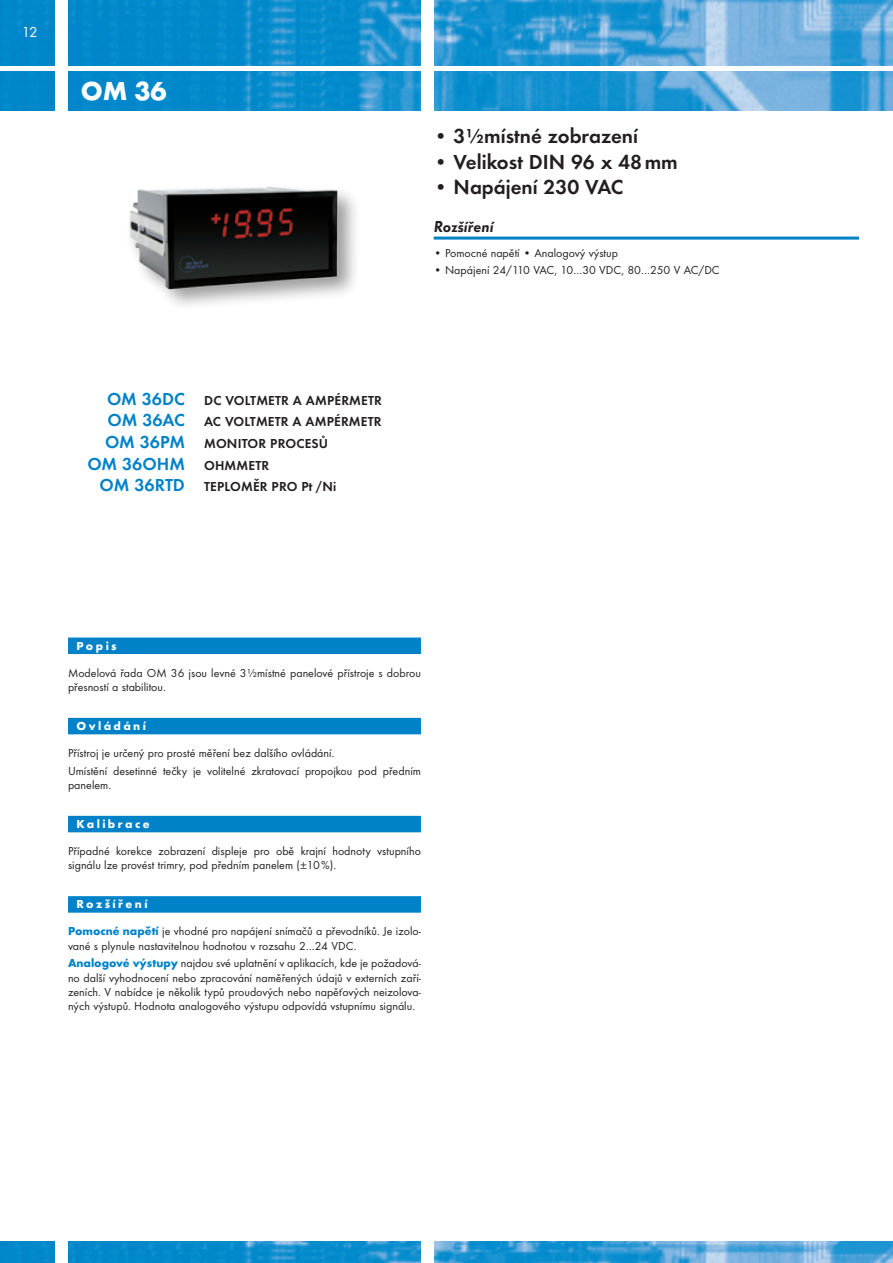
<style>
.page{position:relative;width:893px;height:1263px;background:#fff}
.page>*{position:absolute;margin:0;border:0;box-sizing:border-box;transform-origin:0 0}
.t1{font:700 27px "Futura TOT";color:#fff}
.t2{font:600 21px "Futura TOT";color:#231f20}
.Přehled_typů{font:600 18px "Futura TOT";color:#0082c8}
.t3{font:16.5px "Futura TOT Demi Obli";color:#231f20}
.t4{font:15px "Futura TOT";color:#fff}
.Přehled_typů-2{font:600 13.5px "Futura TOT";letter-spacing:.015em;color:#231f20}
.Odstavcový_text{font:12px/14.2px "Futura TOT";color:#231f20}
.Odstavcový_text_bez{font:12px/14.2px "Futura TOT";color:#231f20}
.Hlavičky_v_pruzích{font:700 12px "Futura TOT";letter-spacing:.2em;color:#fff}
.s1{font-size:18px;color:#0082c8}
.s2{font-size:13.5px;color:#231f20}
.s3{font-weight:700;color:#0082c8}
</style>
<div class="page">
<img style="left:0;top:0;width:893px;height:110px">
<div style="left:55px;top:0;width:13px;height:117px;background:#fff"></div>
<hr style="left:0;top:66px;width:893px;height:4px;background:#fff">
<img style="left:0;top:1242px;width:893px;height:21px">
<div style="left:55px;top:1237px;width:13px;height:26px;background:#fff"></div>
<div style="left:421px;top:0;width:13px;height:117px;background:#fff"></div>
<div style="left:421px;top:1235px;width:13px;height:28px;background:#fff"></div>
<hr style="left:434px;top:237px;width:425px;height:3px;background:#0082c8">
<div style="left:68px;top:637px;width:353px;height:17px;background:#0082c8"></div>
<div style="left:68px;top:718px;width:353px;height:16px;background:#0082c8"></div>
<div style="left:68px;top:816px;width:353px;height:16px;background:#0082c8"></div>
<div style="left:68px;top:896px;width:353px;height:17px;background:#0082c8"></div>
<img style="left:129px;top:186px;width:226px;height:120px">
<p class="t4" style="left:22px;top:23px;width:17px">12</p>
<p class="t1" style="left:81px;top:74px;width:87px">OM 36</p>
<p class="Přehled_typů-2" style="left:107px;top:392px;width:276px"><span class="s1">OM 36DC</span> DC VOLTMETR A AMPÉRMETR</p>
<p class="Přehled_typů-2" style="left:108px;top:414px;width:275px"><span class="s1">OM 36AC</span> AC VOLTMETR A AMPÉRMETR</p>
<p class="Přehled_typů-2" style="left:105px;top:435px;width:225px"><span class="s1">OM 36PM</span> MONITOR PROCESŮ</p>
<p class="Přehled_typů" style="left:87px;top:453px;width:183px">OM 36OHM <span class="s2">OHMMETR</span></p>
<p class="Přehled_typů-2" style="left:100px;top:478px;width:238px"><span class="s1">OM 36RTD</span> TEPLOMĚR PRO Pt /Ni</p>
<p class="t2" style="left:434px;top:124px;width:206px">• 3½místné zobrazení</p>
<p class="t2" style="left:434px;top:149px;width:246px">• Velikost DIN 96 x 48mm</p>
<p class="t2" style="left:434px;top:174px;width:191px">• Napájení 230 VAC</p>
<p class="t3" style="left:434px;top:217px;width:61px">Rozšíření</p>
<p class="Odstavcový_text" style="left:434px;top:246px;width:186px">• Pomocné napětí • Analogový výstup</p>
<p class="Odstavcový_text" style="left:434px;top:263px;width:287px">• Napájení 24/110 VAC, 10…30 VDC, 80…250 V AC/DC</p>
<p class="Hlavičky_v_pruzích" style="left:77px;top:638px;width:42px">Popis</p>
<p class="Odstavcový_text_bez" style="left:68px;top:666px;width:354px">Modelová řada OM 36 jsou levné 3½místné panelové přístroje s dobrou přesností a stabilitou.</p>
<p class="Hlavičky_v_pruzích" style="left:77px;top:719px;width:71px">Ovládání</p>
<p class="Odstavcový_text_bez" style="left:68px;top:746px;width:268px">Přístroj je určený pro prosté měření bez dalšího ovládání.</p>
<p class="Odstavcový_text_bez" style="left:68px;top:763px;width:354px">Umístění desetinné tečky je volitelné zkratovací propojkou pod předním panelem.</p>
<p class="Hlavičky_v_pruzích" style="left:77px;top:817px;width:74px">Kalibrace</p>
<p class="Odstavcový_text_bez" style="left:68px;top:844px;width:354px">Případné korekce zobrazení displeje pro obě krajní hodnoty vstupního signálu lze provést trimry, pod předním panelem (±10%).</p>
<p class="Hlavičky_v_pruzích" style="left:77px;top:897px;width:73px">Rozšíření</p>
<p class="Odstavcový_text" style="left:68px;top:924px;width:354px"><span class="s3">Pomocné napětí</span> je vhodné pro napájení snímačů a převodníků. Je izolo&shy;vané s plynule nastavitelnou hodnotou v rozsahu 2…24 VDC.</p>
<p class="Odstavcový_text" style="left:68px;top:956px;width:354px;text-align:justify"><span class="s3">Analogové výstupy</span> najdou své uplatnění v aplikacích, kde je požadová&shy;no další vyhodnocení nebo zpracování naměřených údajů v externích zaří&shy;zeních. V nabídce je několik typů proudových nebo napěťových neizolova&shy;ných výstupů. Hodnota analogového výstupu odpovídá vstupnímu signálu.</p>
</div>
